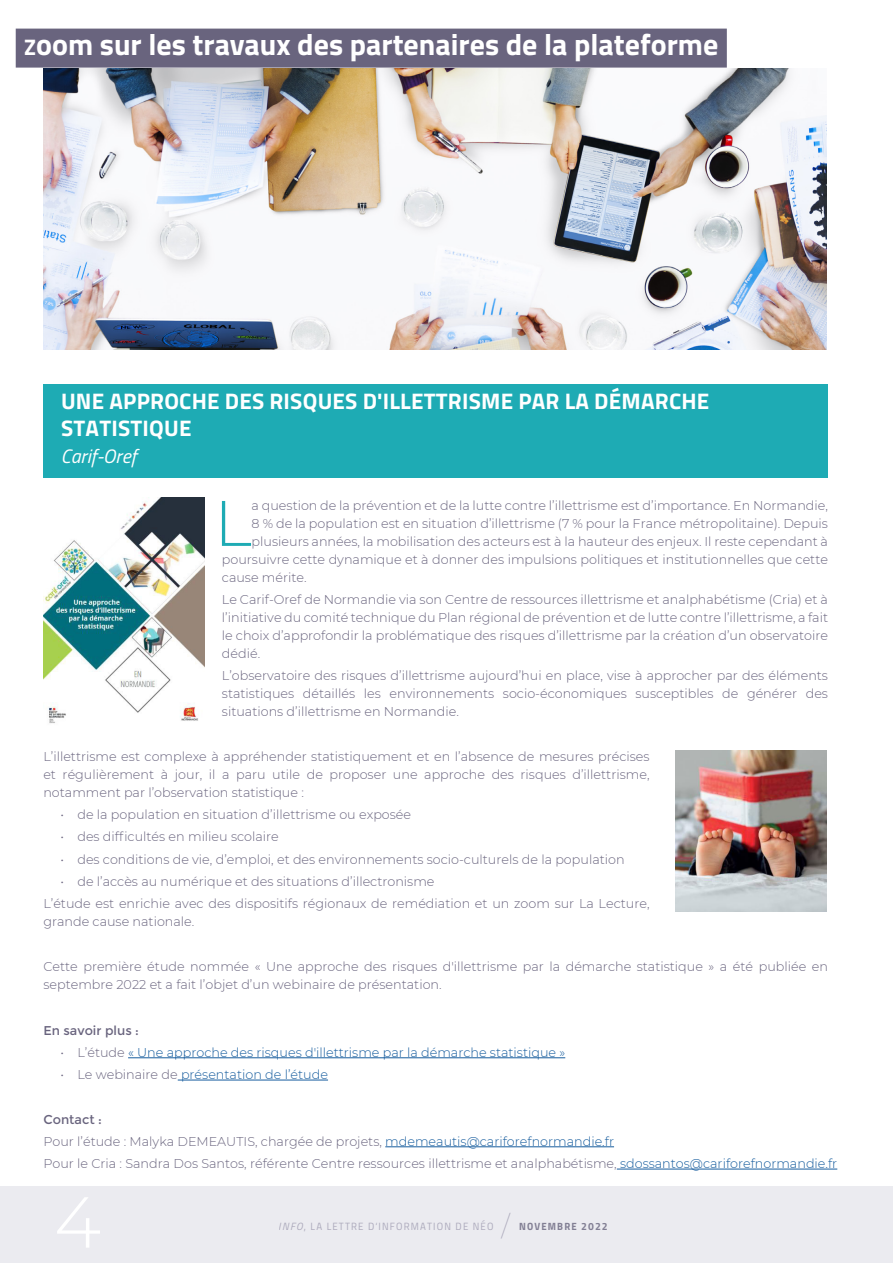
<style>
.page{position:relative;width:893px;height:1263px;background:#fff}
.page>*{position:absolute;margin:0;border:0;box-sizing:border-box;transform-origin:0 0}
.t1{font:300 64.2px "Montserrat";color:#1eabb4}
.Exergue_surlignée{font:700 30px "Titillium";color:#fff}
.t2{font:200 27px "Montserrat";color:#a6a2b6}
.Légende{font:700 22.5px/27px "Titillium";letter-spacing:.01em;color:#fff}
.Légende-2{font:italic 19.5px "Titillium";color:#fff}
.t3{font:300 12.75px/18px "Montserrat";color:#69647e;text-align:justify}
.t4{font:300 12.75px "Montserrat";color:#175d9e}
.t5{font:12.75px "Montserrat";color:#69647e}
.t6{font:10.5px "Titillium Regular Upright";letter-spacing:.11em;color:#a6a2b6}
.t7{font:10.5px "Titillium Bold Upright";letter-spacing:.11em;color:#69647e}
.s1{font-size:22.5px}
.s2{color:#69647e}
.s3{color:#175d9e}
.s4{font-family:"Titillium";font-style:italic}
</style>
<div class="page">
<div style="left:0;top:1186px;width:893px;height:77px;background:#ebebf0"></div>
<img style="left:43px;top:68px;width:784px;height:282px">
<div style="left:16px;top:29px;width:711px;height:39px;background:#69647e"></div>
<div style="left:43px;top:384px;width:785px;height:94px;background:#1eabb4"></div>
<img style="left:43px;top:497px;width:162px;height:226px">
<img style="left:675px;top:750px;width:152px;height:162px">
<hr style="left:128px;top:1057px;width:437px;height:1px;background:#175d9e">
<hr style="left:178px;top:1080px;width:150px;height:1px;background:#175d9e">
<hr style="left:385px;top:1146px;width:229px;height:1px;background:#175d9e">
<hr style="left:617px;top:1169px;width:220px;height:1px;background:#175d9e">
<p class="Exergue_surlignée" style="left:24px;top:21px;width:696px"><span class="s1">Z</span>oom sur les travaux des partenaires de la plateforme</p>
<p class="Légende" style="left:61px;top:387px;width:650px">UNE APPROCHE DES RISQUES D'ILLETTRISME PAR LA DÉMARCHE<br>STATISTIQUE</p>
<p class="Légende-2" style="left:61px;top:442px;width:77px">Carif-Oref</p>
<p class="t1" style="left:214px;top:479px;width:39px">L</p>
<p class="t3" style="left:252px;top:496px;width:578px">a question de la prévention et de la lutte contre l’illettrisme est d’importance. En Normandie,</p>
<p class="t3" style="left:252px;top:514px;width:578px">8 % de la population est en situation d’illettrisme (7 % pour la France métropolitaine). Depuis</p>
<p class="t3" style="left:252px;top:532px;width:578px">plusieurs années, la mobilisation des acteurs est à la hauteur des enjeux. Il reste cependant à</p>
<p class="t3" style="left:222px;top:550px;width:608px">poursuivre cette dynamique et à donner des impulsions politiques et institutionnelles que cette</p>
<p class="t3" style="left:222px;top:568px;width:86px">cause mérite.</p>
<p class="t3" style="left:222px;top:590px;width:608px">Le Carif-Oref de Normandie via son Centre de ressources illettrisme et analphabétisme (Cria) et à l’initiative du comité technique du Plan régional de prévention et de lutte contre l’illettrisme, a fait le choix d’approfondir la problématique des risques d’illettrisme par la création d’un observatoire dédié.</p>
<p class="t3" style="left:222px;top:666px;width:608px">L’observatoire des risques d’illettrisme aujourd’hui en place, vise à approcher par des éléments statistiques détaillés les environnements socio-économiques susceptibles de générer des situations d’illettrisme en Normandie.</p>
<p class="t3" style="left:43px;top:747px;width:608px">L’illettrisme est complexe à appréhender statistiquement et en l’absence de mesures précises et régulièrement à jour, il a paru utile de proposer une approche des risques d’illettrisme, notamment par l’observation statistique :</p>
<p class="t3" style="left:60px;top:805px;width:352px">• de la population en situation d’illettrisme ou exposée</p>
<p class="t3" style="left:60px;top:827px;width:220px">• des difficultés en milieu scolaire</p>
<p class="t3" style="left:60px;top:850px;width:566px">• des conditions de vie, d’emploi, et des environnements socio-culturels de la population</p>
<p class="t3" style="left:60px;top:872px;width:376px">• de l’accès au numérique et des situations d’illectronisme</p>
<p class="t3" style="left:43px;top:894px;width:608px">L’étude est enrichie avec des dispositifs régionaux de remédiation et un zoom sur La Lecture, grande cause nationale.</p>
<p class="t3" style="left:43px;top:957px;width:786px">Cette première étude nommée « Une approche des risques d'illettrisme par la démarche statistique » a été publiée en septembre 2022 et a fait l’objet d’un webinaire de présentation.</p>
<p class="t5" style="left:43px;top:1023px;width:97px">En savoir plus :</p>
<p class="t4" style="left:60px;top:1044px;width:506px"><span class="s2">• L’étude</span> « Une approche des risques d'illettrisme par la démarche statistique »</p>
<p class="t4" style="left:60px;top:1066px;width:269px"><span class="s2">• Le webinaire de</span> présentation de l’étude</p>
<p class="t5" style="left:43px;top:1112px;width:60px">Contact :</p>
<p class="t3" style="left:43px;top:1132px;width:572px">Pour l’étude : Malyka DEMEAUTIS, chargée de projets, <span class="s3">mdemeautis@cariforefnormandie.fr</span></p>
<p class="t3" style="left:43px;top:1154px;width:795px">Pour le Cria : Sandra Dos Santos, référente Centre ressources illettrisme et analphabétisme, <span class="s3">sdossantos@cariforefnormandie.fr</span></p>
<p class="t6" style="left:279px;top:1218px;width:216px"><span class="s4">INFO</span>, LA LETTRE D‘INFORMATION DE NÉO</p>
<h3 class="t2" style="left:501px;top:1208px;width:10px">/</h3>
<p class="t7" style="left:519px;top:1218px;width:90px">NOVEMBRE 2022</p>
</div>
